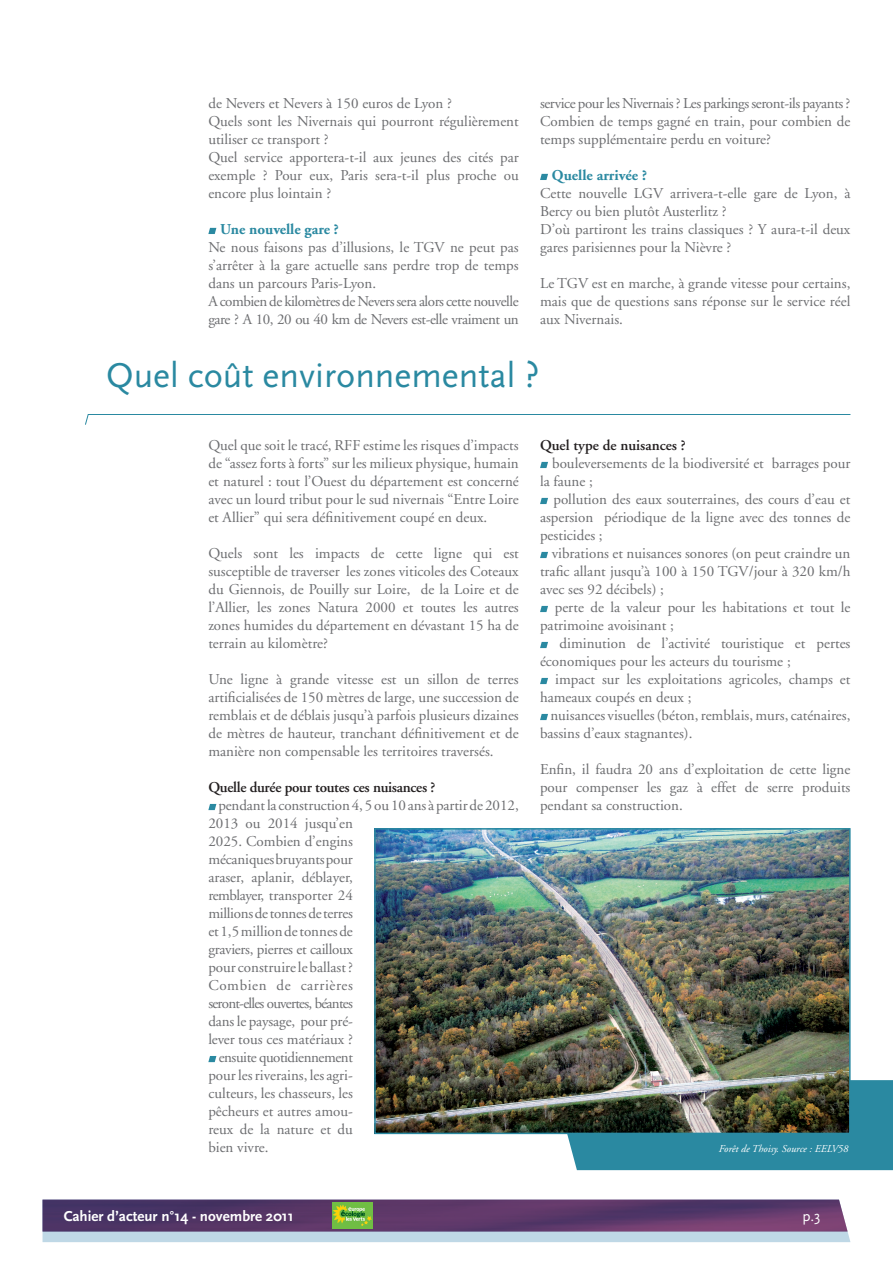
<style>
.page{position:relative;width:893px;height:1263px;background:#fff}
.page>*{position:absolute;margin:0;border:0;box-sizing:border-box;transform-origin:0 0}
.Titre{font:36px "Scala Sans Pro";color:#2a89a1}
.Texte{font:15px/18px "Adobe Garamond LT";color:#6c6d70}
.Texte-2{font:15px/18px "Adobe Garamond LT";letter-spacing:-.03em;color:#6c6d70}
.Texte-3{font:600 15px "Adobe Garamond LT";letter-spacing:-.02em;color:#231f20}
.t1{font:700 15px "Scala Sans Pro";color:#fff}
.InterTitre{font:700 15px "Adobe Garamond LT";color:#2a89a1}
.Texte-4{font:600 15px "Adobe Garamond LT";color:#231f20}
.t2{font:15px "Scala Sans Pro";color:#fff}
.Légende{font:italic 10.5px "Adobe Garamond LT";color:#fff}
</style>
<div class="page">
<svg style="left:208px;top:228px;width:8px;height:6px"></svg>
<svg style="left:43px;top:1199px;width:807px;height:43px;background:#75638a"></svg>
<svg style="left:208px;top:804px;width:8px;height:6px"></svg>
<svg style="left:208px;top:1056px;width:8px;height:6px"></svg>
<svg style="left:540px;top:462px;width:8px;height:6px"></svg>
<svg style="left:540px;top:498px;width:8px;height:6px"></svg>
<svg style="left:540px;top:552px;width:8px;height:6px"></svg>
<svg style="left:540px;top:606px;width:8px;height:6px"></svg>
<svg style="left:540px;top:642px;width:8px;height:6px"></svg>
<svg style="left:540px;top:678px;width:8px;height:6px"></svg>
<svg style="left:540px;top:714px;width:8px;height:6px"></svg>
<div style="left:553px;top:1080px;width:340px;height:90px;background:#2a89a1"></div>
<img style="left:377px;top:831px;width:471px;height:300px">
<div style="left:374px;top:828px;width:477px;height:306px;border:2px solid #2a89a1"></div>
<svg style="left:540px;top:174px;width:8px;height:6px"></svg>
<svg style="left:85px;top:414px;width:766px;height:11px"></svg>
<img style="left:333px;top:1203px;width:40px;height:25px">
<p class="Texte" style="left:208px;top:94px;width:245px">de Nevers et Nevers à 150 euros de Lyon ?</p>
<p class="Texte" style="left:208px;top:112px;width:312px">Quels sont les Nivernais qui pourront régulièrement utiliser ce transport ?</p>
<p class="Texte" style="left:208px;top:148px;width:312px;text-align:justify">Quel service apportera-t-il aux jeunes des cités par exemple ? Pour eux, Paris sera-t-il plus proche ou encore plus lointain ?</p>
<p class="InterTitre" style="left:220px;top:220px;width:120px">Une nouvelle gare ?</p>
<p class="Texte" style="left:208px;top:238px;width:312px;text-align:justify">Ne nous faisons pas d’illusions, le TGV ne peut pas s’arrêter à la gare actuelle sans perdre trop de temps dans un parcours Paris-Lyon.</p>
<p class="Texte-2" style="left:208px;top:292px;width:312px">A combien de kilomètres de Nevers sera alors cette nouvelle gare ? A 10, 20 ou 40 km de Nevers est-elle vraiment un</p>
<p class="Texte-2" style="left:540px;top:94px;width:312px">service pour les Nivernais ? Les parkings seront-ils payants ?</p>
<p class="Texte" style="left:540px;top:112px;width:312px">Combien de temps gagné en train, pour combien de temps supplémentaire perdu en voiture?</p>
<p class="InterTitre" style="left:552px;top:166px;width:97px">Quelle arrivée ?</p>
<p class="Texte" style="left:540px;top:184px;width:312px">Cette nouvelle LGV arrivera-t-elle gare de Lyon, à<br>Bercy ou bien plutôt Austerlitz ?</p>
<p class="Texte" style="left:540px;top:220px;width:312px">D’où partiront les trains classiques ? Y aura-t-il deux gares parisiennes pour la Nièvre ?</p>
<p class="Texte" style="left:540px;top:274px;width:312px;text-align:justify">Le TGV est en marche, à grande vitesse pour certains, mais que de questions sans réponse sur le service réel aux Nivernais.</p>
<p class="Titre" style="left:106px;top:351px;width:435px">Quel coût environnemental ?</p>
<p class="Texte" style="left:208px;top:436px;width:312px;text-align:justify">Quel que soit le tracé, RFF estime les risques d’impacts de “assez forts à forts” sur les milieux physique, humain et naturel : tout l’Ouest du département est concerné avec un lourd tribut pour le sud nivernais “Entre Loire et Allier” qui sera définitivement coupé en deux.</p>
<p class="Texte" style="left:208px;top:544px;width:312px;text-align:justify">Quels sont les impacts de cette ligne qui est susceptible de traverser les zones viticoles des Coteaux du Giennois, de Pouilly sur Loire, de la Loire et de l’Allier, les zones Natura 2000 et toutes les autres zones humides du département en dévastant 15 ha de terrain au kilomètre?</p>
<p class="Texte" style="left:208px;top:670px;width:312px;text-align:justify">Une ligne à grande vitesse est un sillon de terres artificialisées de 150 mètres de large, une succession de remblais et de déblais jusqu’à parfois plusieurs dizaines de mètres de hauteur, tranchant définitivement et de manière non compensable les territoires traversés.</p>
<p class="Texte-3" style="left:208px;top:778px;width:229px">Quelle durée pour toutes ces nuisances ?</p>
<p class="Texte" style="left:208px;top:796px;width:312px;text-indent:10px">pendant la construction 4, 5 ou 10 ans à partir de 2012,<br>2013 ou 2014 jusqu’en<br>2025. Combien d’engins<br>mécaniques bruyants pour<br>araser, aplanir, déblayer,<br>remblayer, transporter 24<br>millions de tonnes de terres<br>et 1,5 million de tonnes de<br>graviers, pierres et cailloux<br>pour construire le ballast ?<br>Combien de carrières<br>seront-elles ouvertes, béantes<br>dans le paysage, pour pré-<br>lever tous ces matériaux ?</p>
<p class="Texte" style="left:208px;top:1048px;width:146px;text-align:justify;text-indent:10px">ensuite quotidiennement pour les riverains, les agri&shy;culteurs, les chasseurs, les pêcheurs et autres amou&shy;reux de la nature et du bien vivre.</p>
<p class="Texte-4" style="left:540px;top:436px;width:147px">Quel type de nuisances ?</p>
<p class="Texte" style="left:540px;top:454px;width:312px;text-indent:12px">bouleversements de la biodiversité et barrages pour la faune ;</p>
<p class="Texte" style="left:540px;top:490px;width:312px;text-align:justify;text-indent:13px">pollution des eaux souterraines, des cours d’eau et aspersion périodique de la ligne avec des tonnes de pesticides ;</p>
<p class="Texte" style="left:540px;top:544px;width:312px;text-align:justify;text-indent:12px">vibrations et nuisances sonores (on peut craindre un trafic allant jusqu’à 100 à 150 TGV/jour à 320 km/h avec ses 92 décibels) ;</p>
<p class="Texte" style="left:540px;top:598px;width:312px;text-indent:15px">perte de la valeur pour les habitations et tout le patrimoine avoisinant ;</p>
<p class="Texte" style="left:540px;top:634px;width:312px;text-indent:20px">diminution de l’activité touristique et pertes économiques pour les acteurs du tourisme ;</p>
<p class="Texte" style="left:540px;top:670px;width:312px;text-indent:15px">impact sur les exploitations agricoles, champs et hameaux coupés en deux ;</p>
<p class="Texte" style="left:540px;top:706px;width:312px;text-indent:10px">nuisances visuelles (béton, remblais, murs, caténaires, bassins d’eaux stagnantes).</p>
<p class="Texte" style="left:540px;top:760px;width:312px;text-align:justify">Enfin, il faudra 20 ans d’exploitation de cette ligne pour compenser les gaz à effet de serre produits pendant sa construction.</p>
<p class="Légende" style="left:719px;top:1143px;width:131px">Forêt de Thoisy. Source : EELV58</p>
<p class="t1" style="left:64px;top:1206px;width:231px">Cahier d’acteur n°14 - novembre 2011</p>
<p class="t2" style="left:802px;top:1206px;width:20px">p.3</p>
</div>
